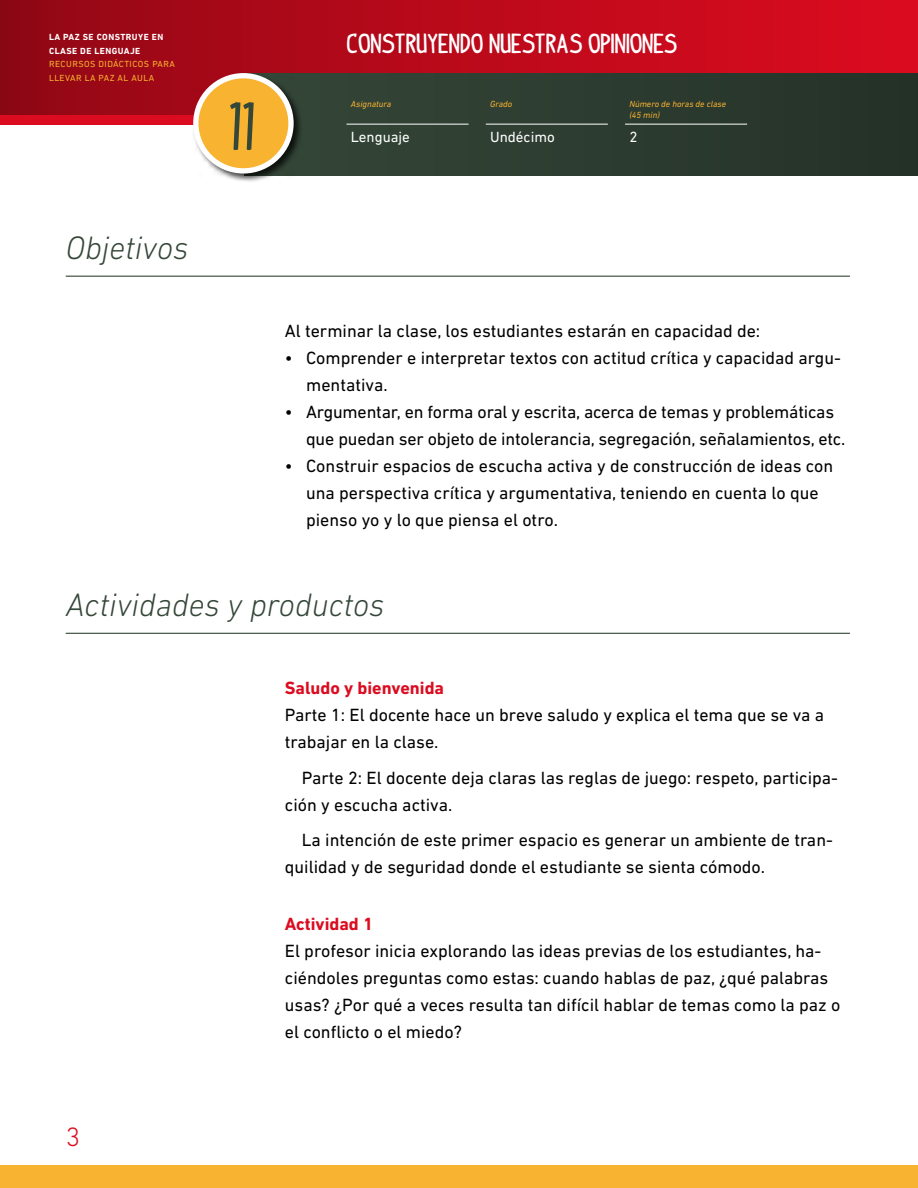
<style>
.page{position:relative;width:918px;height:1188px;background:#fff}
.page>*{position:absolute;margin:0;border:0;box-sizing:border-box;transform-origin:0 0}
.t1{font:700 51.9px "indypimp";color:#354739}
.t0{font:italic 300 33px "DIN Next LT Pro";color:#354739}
.t2{font:300 27px "DIN Next LT Pro";color:#dc0c20}
.t3{font:700 21.15px "indypimp";color:#fff}
.P1{font:18px/27px "DIN Next LT Pro";color:#000}
.P2{font:18px/27px "DIN Next LT Pro";color:#000}
.t2-2{font:700 18px "DIN Next LT Pro";color:#dc0c20}
.t4{font:15px "DIN Next LT Pro";color:#fff}
.t5{font:italic 9px/10.8px "DIN Next LT Pro";color:#f8b330}
.t6{font:9px/13.5px "DIN Next LT Pro";letter-spacing:.05em;color:#f8b330}
.t7{font:700 9px/13.5px "DIN Next LT Pro";letter-spacing:.05em;color:#fff}
</style>
<div class="page">
<div style="left:0;top:0;width:918px;height:115px;background:linear-gradient(to right,#920715,#de0b20)"></div>
<div style="left:0;top:1165px;width:918px;height:23px;background:#f8b330"></div>
<div style="left:243px;top:73px;width:675px;height:102px;background:#2d3c30"></div>
<hr style="left:347px;top:124px;width:122px;height:1px;background:#fff">
<hr style="left:486px;top:124px;width:122px;height:1px;background:#fff">
<hr style="left:625px;top:124px;width:122px;height:1px;background:#fff">
<div style="left:192px;top:71px;width:111px;height:112px;background:#000;opacity:.75"></div>
<div style="left:196px;top:76px;width:95px;height:95px;background:#f8b330;border-radius:50%"></div>
<div style="left:193px;top:73px;width:101px;height:101px;border:5px solid #fff;border-radius:50%"></div>
<hr style="left:66px;top:276px;width:784px;height:1px;background:#354739">
<hr style="left:66px;top:633px;width:784px;height:1px;background:#354739">
<p class="t7" style="left:49px;top:31px;width:116px">LA PAZ SE CONSTRUYE EN<br>CLASE DE LENGUAJE</p>
<p class="t6" style="left:49px;top:58px;width:127px">RECURSOS DIDÁCTICOS PARA<br>LLEVAR LA PAZ AL AULA</p>
<p class="t0" style="left:66px;top:228px;width:124px">Objetivos</p>
<h1 class="t1" style="left:230px;top:102px;width:28px">11</h1>
<p class="t3" style="left:347px;top:34px;width:332px">CONSTRUYENDO NUESTRAS OPINIONES</p>
<p class="t5" style="left:351px;top:99px;width:42px">Asignatura</p>
<p class="t4" style="left:351px;top:128px;width:61px">Lenguaje</p>
<p class="t5" style="left:490px;top:99px;width:24px">Grado</p>
<p class="t4" style="left:490px;top:128px;width:66px">Undécimo</p>
<p class="t5" style="left:629px;top:99px;width:98px">Número de horas de clase (45 min)</p>
<p class="t4" style="left:629px;top:128px;width:10px">2</p>
<p class="P1" style="left:285px;top:317px;width:477px">Al terminar la clase, los estudiantes estarán en capacidad de:</p>
<p class="P1" style="left:306px;top:344px;width:536px;text-indent:-21px">• Comprender e interpretar textos con actitud crítica y capacidad argu&shy;mentativa.</p>
<p class="P1" style="left:306px;top:398px;width:541px;text-indent:-21px">• Argumentar, en forma oral y escrita, acerca de temas y problemáticas que puedan ser objeto de intolerancia, segregación, señalamientos, etc.</p>
<p class="P1" style="left:306px;top:452px;width:529px;text-indent:-21px">• Construir espacios de escucha activa y de construcción de ideas con una perspectiva crítica y argumentativa, teniendo en cuenta lo que pienso yo y lo que piensa el otro.</p>
<p class="t0" style="left:66px;top:586px;width:320px">Actividades y productos</p>
<p class="t2-2" style="left:285px;top:678px;width:161px">Saludo y bienvenida</p>
<p class="P1" style="left:285px;top:701px;width:541px">Parte 1: El docente hace un breve saludo y explica el tema que se va a trabajar en la clase.</p>
<p class="P2" style="left:285px;top:764px;width:555px;text-indent:17px">Parte 2: El docente deja claras las reglas de juego: respeto, participa&shy;ción y escucha activa.</p>
<p class="P2" style="left:285px;top:826px;width:550px;text-indent:17px">La intención de este primer espacio es generar un ambiente de tran&shy;quilidad y de seguridad donde el estudiante se sienta cómodo.</p>
<h3 class="t2" style="left:66px;top:1121px;width:16px">3</h3>
<p class="t2-2" style="left:285px;top:914px;width:90px">Actividad 1</p>
<p class="P1" style="left:285px;top:937px;width:557px">El profesor inicia explorando las ideas previas de los estudiantes, ha&shy;ciéndoles preguntas como estas: cuando hablas de paz, ¿qué palabras usas? ¿Por qué a veces resulta tan difícil hablar de temas como la paz o el conflicto o el miedo?</p>
</div>
